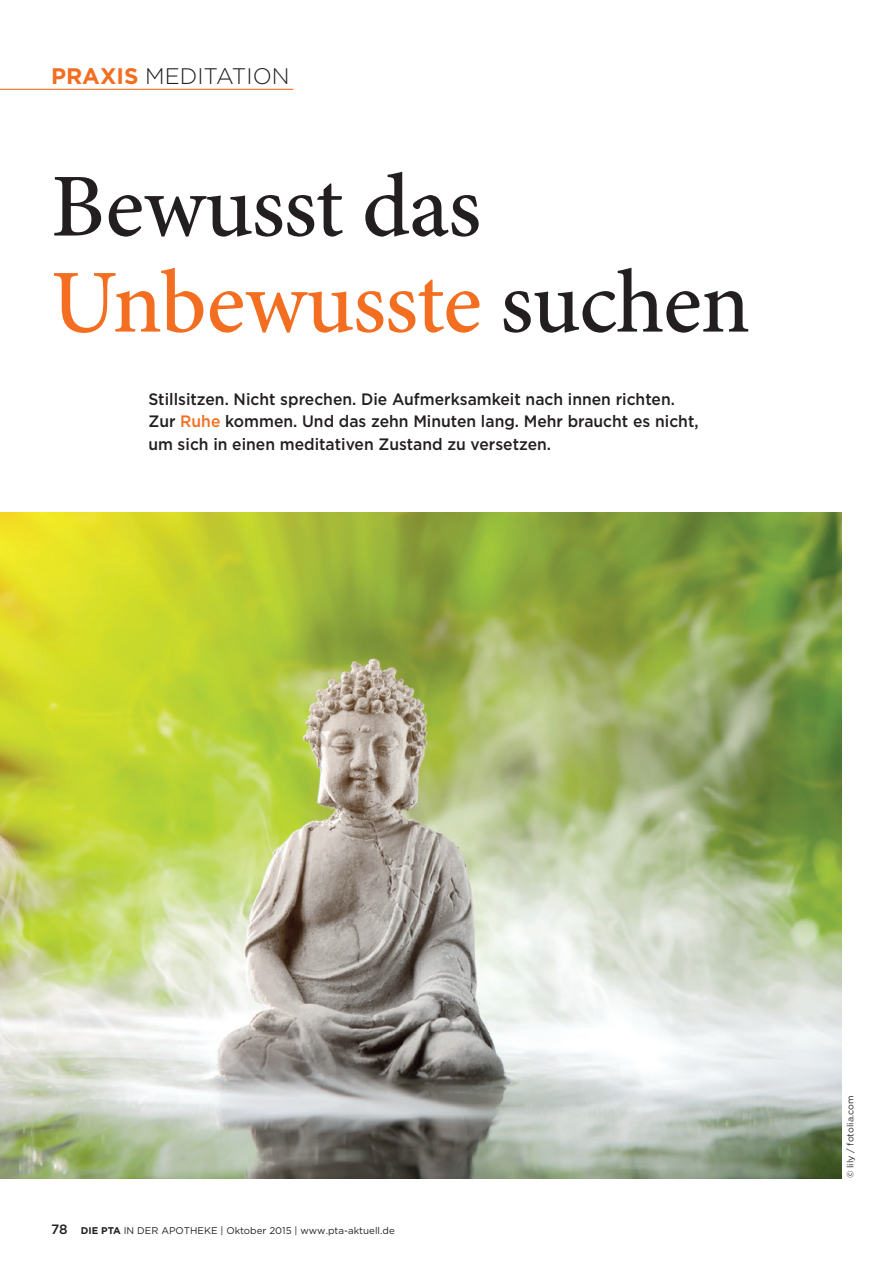
<style>
.page{position:relative;width:893px;height:1263px;background:#fff}
.page>*{position:absolute;margin:0;border:0;box-sizing:border-box;transform-origin:0 0}
.t1{font:500 90px/96px "Minion Pro";letter-spacing:-.015em;color:#231f20}
.t2{font:300 22.5px "Gotham";color:#231f20}
.t3{font:500 16.5px/22.5px "Gotham";color:#231f20;scale:.95 1}
.t4{font:9.75px "Gotham";color:#231f20}
.t5{font:9px "Gotham";color:#231f20}
.s1{font-weight:700;color:#f36e21}
.s2{color:#f36e21}
.s3{font-weight:500;font-size:13.5px}
.s4{font-weight:700}
</style>
<div class="page">
<img style="left:0;top:512px;width:842px;height:666px">
<hr style="left:0;top:89px;width:293px;height:1px;background:#f36e21">
<h2 class="t2" style="left:51px;top:62px;width:240px"><span class="s1">PRAXIS</span> MEDITATION</h2>
<h1 class="t1" style="left:51px;top:159px;width:701px">Bewusst das<br><span class="s2">Unbewusste</span> suchen</h1>
<p class="t3" style="left:148px;top:387px;width:581px">Stillsitzen. Nicht sprechen. Die Aufmerksamkeit nach innen richten.<br>Zur <span class="s2">Ruhe</span> kommen. Und das zehn Minuten lang. Mehr braucht es nicht, um sich in einen meditativen Zustand zu versetzen.</p>
<p class="t4" style="left:51px;top:1224px;width:345px"><span class="s3">78</span> <span class="s4">DIE PTA</span> IN DER APOTHEKE | Oktober 2015 | www.pta-aktuell.de</p>
<p class="t5" style="left:844px;top:1178px;width:84px;rotate:-90deg">© lily / fotolia.com</p>
</div>
